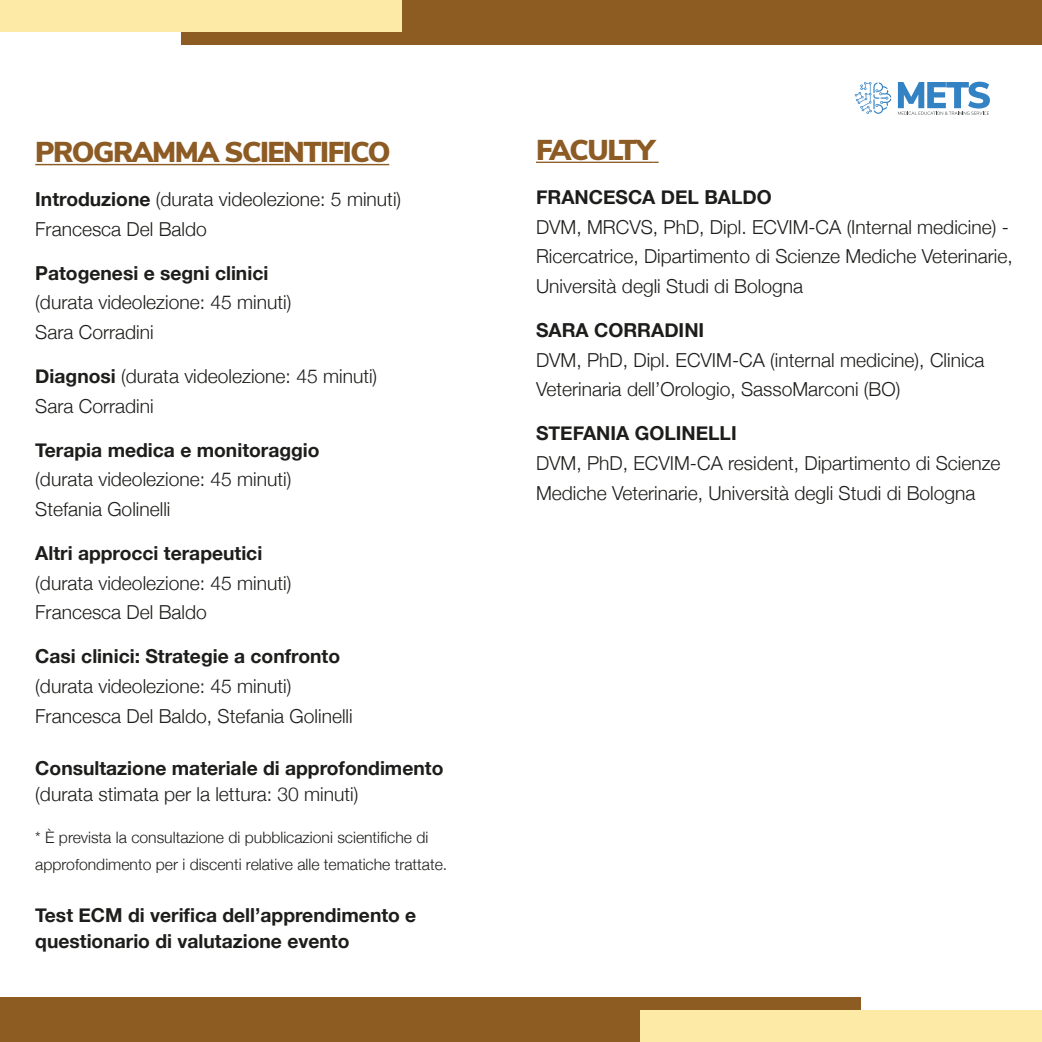
<style>
.page{position:relative;width:1042px;height:1042px;background:#fff}
.page>*{position:absolute;margin:0;border:0;box-sizing:border-box;transform-origin:0 0}
.t1{font:900 28.7px "Nunito Sans";letter-spacing:-.05em;color:#8d5b24}
.t2{font:300 19.25px/29.8px "Helvetica Neue";color:#1d1d1b}
.t3{font:700 19.25px/26.2px "Helvetica Neue";color:#1d1d1b}
.t4{font:300 15.75px/26.2px "Helvetica Neue";color:#1d1d1b}
.s1{font-weight:700}
</style>
<div class="page">
<svg style="left:35px;top:164px;width:354px;height:1px"></svg>
<svg style="left:536px;top:162px;width:122px;height:1px"></svg>
<div style="left:0;top:997px;width:861px;height:45px;background:#8d5c23"></div>
<div style="left:181px;top:0;width:861px;height:45px;background:#8d5c23"></div>
<svg style="left:898px;top:82px;width:92px;height:33px"></svg>
<svg style="left:855px;top:82px;width:36px;height:32px"></svg>
<div style="left:0;top:0;width:402px;height:31px;background:#fdeaa6"></div>
<div style="left:640px;top:1011px;width:402px;height:31px;background:#fdeaa6"></div>
<h1 class="t1" style="left:35px;top:131px;width:357px">PROGRAMMA SCIENTIFICO</h1>
<p class="t2" style="left:35px;top:183px;width:367px"><span class="s1">Introduzione</span> (durata videolezione: 5 minuti)<br>Francesca Del Baldo</p>
<p class="t3" style="left:35px;top:260px;width:235px">Patogenesi e segni clinici</p>
<p class="t2" style="left:35px;top:286px;width:258px">(durata videolezione: 45 minuti)<br>Sara Corradini</p>
<p class="t2" style="left:35px;top:360px;width:343px"><span class="s1">Diagnosi</span> (durata videolezione: 45 minuti)<br>Sara Corradini</p>
<p class="t3" style="left:35px;top:437px;width:286px">Terapia medica e monitoraggio</p>
<p class="t2" style="left:35px;top:463px;width:258px">(durata videolezione: 45 minuti)<br>Stefania Golinelli</p>
<p class="t3" style="left:35px;top:540px;width:228px">Altri approcci terapeutici</p>
<p class="t2" style="left:35px;top:566px;width:258px">(durata videolezione: 45 minuti)<br>Francesca Del Baldo</p>
<p class="t3" style="left:35px;top:643px;width:306px">Casi clinici: Strategie a confronto</p>
<p class="t2" style="left:35px;top:669px;width:319px">(durata videolezione: 45 minuti)<br>Francesca Del Baldo, Stefania Golinelli</p>
<p class="t3" style="left:35px;top:755px;width:410px">Consultazione materiale di approfondimento</p>
<p class="t2" style="left:35px;top:778px;width:325px">(durata stimata per la lettura: 30 minuti)</p>
<p class="t4" style="left:35px;top:823px;width:413px">* È prevista la consultazione di pubblicazioni scientifiche di approfondimento per i discenti relative alle tematiche trattate.</p>
<p class="t3" style="left:35px;top:902px;width:382px">Test ECM di verifica dell’apprendimento e questionario di valutazione evento</p>
<h1 class="t1" style="left:536px;top:129px;width:120px">FACULTY</h1>
<p class="t3" style="left:536px;top:184px;width:237px">FRANCESCA DEL BALDO</p>
<p class="t2" style="left:536px;top:210px;width:478px">DVM, MRCVS, PhD, Dipl. ECVIM-CA (Internal medicine) -<br>Ricercatrice, Dipartimento di Scienze Mediche Veterinarie,<br>Università degli Studi di Bologna</p>
<p class="t3" style="left:536px;top:317px;width:170px">SARA CORRADINI</p>
<p class="t2" style="left:536px;top:343px;width:450px">DVM, PhD, Dipl. ECVIM-CA (internal medicine), Clinica<br>Veterinaria dell’Orologio, SassoMarconi (BO)</p>
<p class="t3" style="left:536px;top:421px;width:202px">STEFANIA GOLINELLI</p>
<p class="t2" style="left:536px;top:447px;width:466px">DVM, PhD, ECVIM-CA resident, Dipartimento di Scienze<br>Mediche Veterinarie, Università degli Studi di Bologna</p>
</div>
